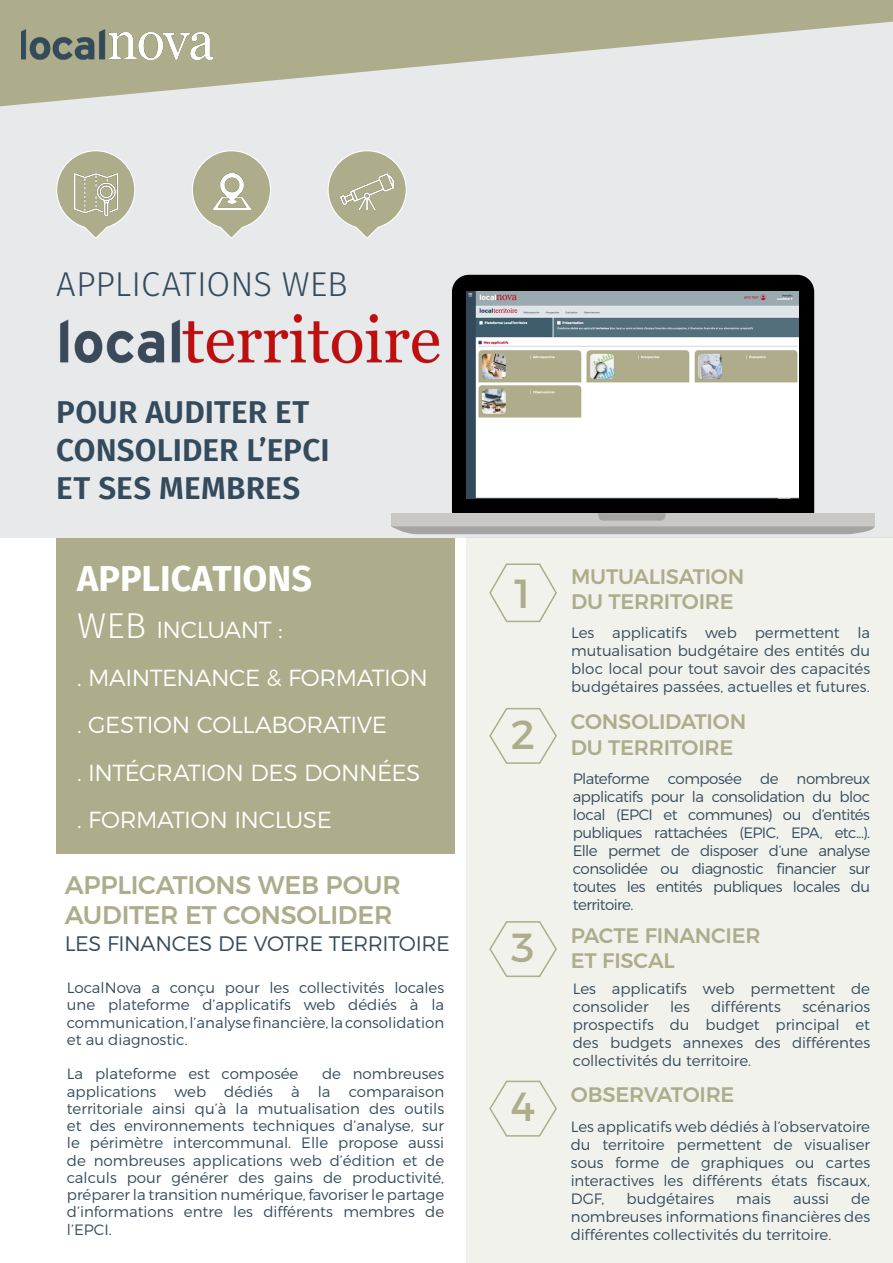
<style>
.page{position:relative;width:893px;height:1263px;background:#fff}
.page>*{position:absolute;margin:0;border:0;box-sizing:border-box;transform-origin:0 0}
.t1{font:40.5px "Montserrat";color:#adac8b}
.t2{font:700 36px "Fira Sans";color:#fff}
.t3{font:300 34.5px "Fira Sans";letter-spacing:-.005em;color:#334b5c}
.t4{font:600 31.5px/37.8px "Fira Sans";letter-spacing:.005em;color:#334b5c}
.t5{font:500 25.5px/30.6px "Montserrat";letter-spacing:-.01em;color:#adac8b}
.t6{font:300 23.25px/47.5px "Montserrat";letter-spacing:-.02em;color:#fff}
.t7{font:500 21px/25.2px "Montserrat";letter-spacing:-.01em;color:#adac8b}
.t8{font:300 21px "Montserrat";letter-spacing:-.02em;color:#334b5c}
.t9{font:300 15px/18px "Montserrat";letter-spacing:-.005em;color:#334b5c;text-align:justify}
.s1{font-family:"Fira Sans";font-size:36px}
</style>
<div class="page">
<div style="left:467px;top:538px;width:426px;height:725px;background:#f2f2ed"></div>
<div style="left:0;top:0;width:893px;height:538px;background:#e7e9eb"></div>
<svg style="left:489px;top:563px;width:68px;height:60px"></svg>
<svg style="left:489px;top:707px;width:68px;height:57px"></svg>
<div style="left:56px;top:538px;width:399px;height:316px;background:#adac8b"></div>
<svg style="left:0;top:0;width:893px;height:106px;fill:#adac8b"></svg>
<div style="left:452px;top:275px;width:362px;height:238px;background:#000"></div>
<svg style="left:391px;top:513px;width:483px;height:21px;background:#bbb9b7"></svg>
<img style="left:467px;top:291px;width:331px;height:208px">
<svg style="left:489px;top:921px;width:68px;height:56px"></svg>
<svg style="left:489px;top:1080px;width:68px;height:57px"></svg>
<svg style="left:56px;top:150px;width:79px;height:89px"></svg>
<svg style="left:328px;top:150px;width:79px;height:89px"></svg>
<svg style="left:192px;top:150px;width:79px;height:89px"></svg>
<img style="left:74px;top:173px;width:43px;height:43px">
<img style="left:214px;top:173px;width:36px;height:36px">
<img style="left:341px;top:173px;width:53px;height:36px">
<img style="left:21px;top:30px;width:192px;height:29px">
<img style="left:60px;top:313px;width:380px;height:51px">
<h3 class="t3" style="left:56px;top:259px;width:293px">APPLICATIONS WEB</h3>
<h3 class="t4" style="left:56px;top:391px;width:275px">POUR AUDITER ET<br>CONSOLIDER L’EPCI<br>ET SES MEMBRES</h3>
<h2 class="t2" style="left:77px;top:548px;width:236px">APPLICATIONS</h2>
<h3 class="t6" style="left:77px;top:606px;width:352px"><span class="s1">WEB</span> INCLUANT :<br>. MAINTENANCE &amp; FORMATION . GESTION COLLABORATIVE<br>. INTÉGRATION DES DONNÉES . FORMATION INCLUSE</h3>
<h3 class="t5" style="left:65px;top:869px;width:337px">APPLICATIONS WEB POUR<br>AUDITER ET CONSOLIDER</h3>
<h3 class="t8" style="left:65px;top:931px;width:386px">LES FINANCES DE VOTRE TERRITOIRE</h3>
<p class="t9" style="left:67px;top:979px;width:379px;line-height:17.2px">LocalNova a conçu pour les collectivités locales une plateforme d’applicatifs web dédiés à la communication, l’analyse financière, la consolidation et au diagnostic.</p>
<p class="t9" style="left:67px;top:1065px;width:233px">La plateforme est composée</p>
<p class="t9" style="left:67px;top:1065px;width:379px;line-height:17.2px;text-indent:255px">de nombreuses applications web dédiés à la comparaison territoriale ainsi qu’à la mutualisation des outils et des environnements techniques d’analyse, sur le périmètre intercommunal. Elle propose aussi de nombreuses applications web d’édition et de calculs pour générer des gains de productivité, préparer la transition numérique, favoriser le partage d’informations entre les différents membres de l’EPCI.</p>
<h1 class="t1" style="left:511px;top:569px;width:26px">1</h1>
<h1 class="t1" style="left:511px;top:709px;width:26px">2</h1>
<h3 class="t7" style="left:571px;top:564px;width:175px">MUTUALISATION<br>DU TERRITOIRE</h3>
<p class="t9" style="left:571px;top:623px;width:301px">Les applicatifs web permettent la mutualisation budgétaire des entités du bloc local pour tout savoir des capacités budgétaires passées, actuelles et futures.</p>
<h3 class="t7" style="left:571px;top:709px;width:177px">CONSOLIDATION<br>DU TERRITOIRE</h3>
<p class="t9" style="left:573px;top:770px;width:299px">Plateforme composée de nombreux applicatifs pour la consolidation du bloc local (EPCI et communes) ou d’entités publiques rattachées (EPIC, EPA, etc...).<br>Elle permet de disposer d’une analyse consolidée ou diagnostic financier sur toutes les entités publiques locales du territoire.</p>
<h1 class="t1" style="left:511px;top:922px;width:26px">3</h1>
<h3 class="t7" style="left:571px;top:923px;width:191px">PACTE FINANCIER<br>ET FISCAL</h3>
<p class="t9" style="left:573px;top:979px;width:299px">Les applicatifs web permettent de consolider</p>
<p class="t9" style="left:573px;top:997px;width:299px;text-indent:229px">scénarios prospectifs du budget principal et des budgets annexes des différentes collectivités du territoire.</p>
<p class="t9" style="left:670px;top:997px;width:21px">les</p>
<p class="t9" style="left:711px;top:997px;width:71px">différents</p>
<h1 class="t1" style="left:511px;top:1082px;width:26px">4</h1>
<h3 class="t7" style="left:571px;top:1082px;width:165px">OBSERVATOIRE</h3>
<p class="t9" style="left:571px;top:1117px;width:301px">Les applicatifs web dédiés à l’observatoire du territoire permettent de visualiser sous forme de graphiques ou cartes interactives les différents états fiscaux, DGF,</p>
<p class="t9" style="left:626px;top:1189px;width:89px">budgétaires</p>
<p class="t9" style="left:736px;top:1189px;width:36px">mais</p>
<p class="t9" style="left:793px;top:1189px;width:38px">aussi</p>
<p class="t9" style="left:571px;top:1189px;width:301px;text-indent:280px">de nombreuses informations financières des différentes collectivités du territoire.</p>
</div>
